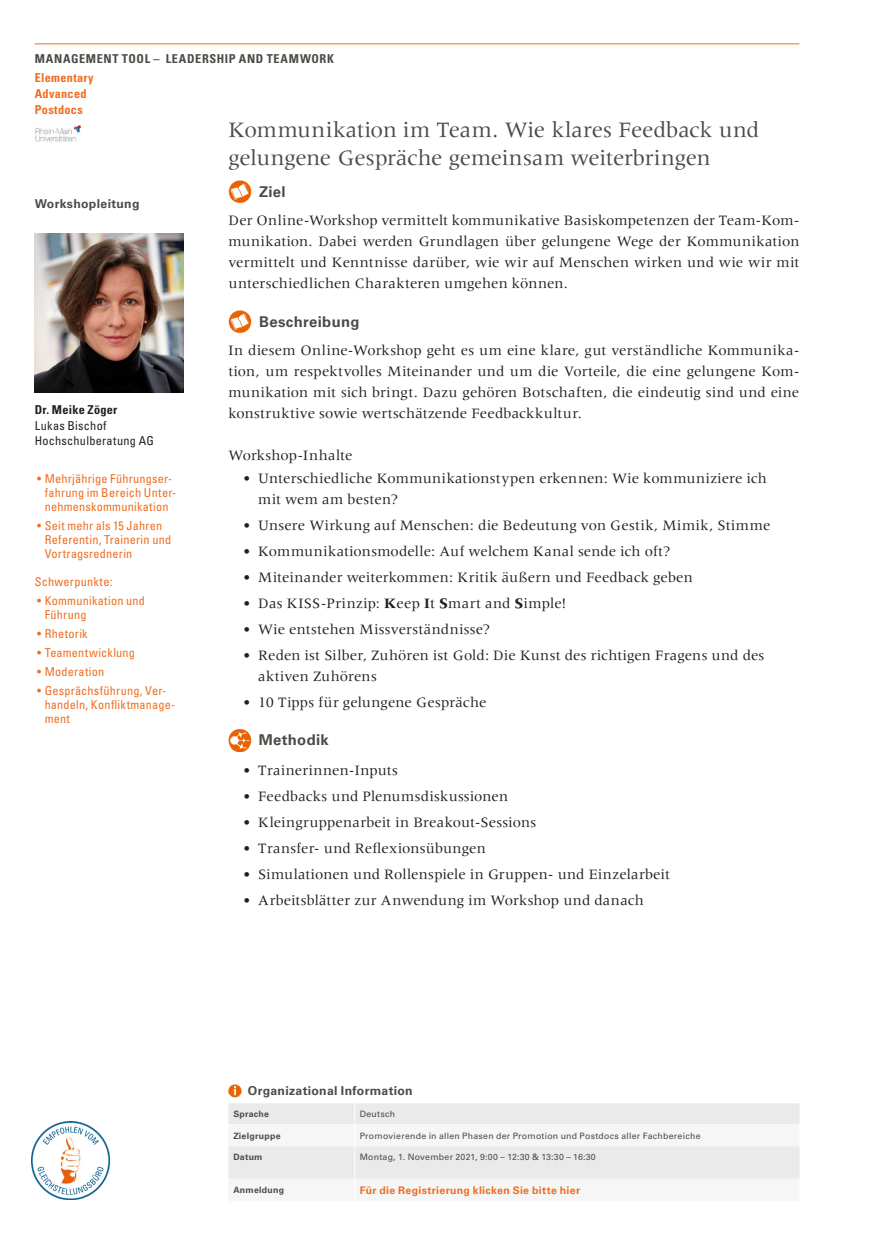
<style>
.page{position:relative;width:869px;height:1241px;background:#fff}
.page>*{position:absolute;margin:0;border:0;box-sizing:border-box;transform-origin:0 0}
.Kurse{font:22.75px/28px "Meridien LT Std";letter-spacing:-.005em;color:#4c4b46}
.mengentext{font:14.88px/21px "Meridien LT Std";letter-spacing:.01em;color:#231f20;text-align:justify}
.mengentext-2{font:700 14.88px "Univers LT Std";letter-spacing:.02em;color:#4c4b46}
.Objective_Descriptio{font:700 14.88px "Univers LT Std";letter-spacing:.02em;color:#4c4b46}
.Trainer_Biografie{font:condensed 12.25px/14px "Univers LT Std";letter-spacing:.02em;color:#ef6d20}
.Trainer_Name{font:condensed 12.25px/15.8px "Univers LT Std";letter-spacing:.02em;color:#231f20}
.Kopf_Tools{font:700 condensed 12.25px "Univers LT Std";letter-spacing:.055em;color:#4c4b46}
.Kopf_links_Einstufun{font:700 condensed 12.25px "Univers LT Std";letter-spacing:.025em;color:#ef6d20}
.Tabelle_Headline{font:700 12.25px "Univers LT Std";letter-spacing:.025em;color:#4c4b46}
.Headlines__Trainer{font:700 12.25px "Univers LT Std";letter-spacing:.025em;color:#4c4b46}
.Tabelle_Mengentext{font:700 10.5px "Univers LT Std";letter-spacing:.03em;color:#ef6d20}
.Tabelle_Mengentext-2{font:8.75px "Univers LT Std";letter-spacing:.025em;color:#4c4b46}
.Tabelle_Bold{font:700 8.75px "Univers LT Std";letter-spacing:.03em;color:#4c4b46}
.s1{font-family:"Meridien";font-weight:700}
.s2{font-weight:700}
</style>
<div class="page">
<hr style="left:35px;top:43px;width:764px;height:1px;background:#ef6d20">
<img style="left:35px;top:234px;width:149px;height:158px">
<img style="left:228px;top:180px;width:24px;height:23px">
<img style="left:228px;top:310px;width:24px;height:23px">
<img style="left:228px;top:729px;width:23px;height:22px">
<svg style="left:228px;top:1084px;width:13px;height:13px"></svg>
<svg style="left:228px;top:1103px;width:571px;height:76px"></svg>
<hr style="left:228px;top:1124px;width:126px;height:1px;background:#fff">
<img style="left:32px;top:1121px;width:77px;height:77px">
<img style="left:35px;top:125px;width:45px;height:17px">
<p class="Kopf_Tools" style="left:35px;top:52px;width:300px">MANAGEMENT TOOL – LEADERSHIP AND TEAMWORK</p>
<p class="Kopf_links_Einstufun" style="left:35px;top:70px;width:60px">Elementary</p>
<p class="Kopf_links_Einstufun" style="left:35px;top:86px;width:53px">Advanced</p>
<p class="Kopf_links_Einstufun" style="left:35px;top:102px;width:50px">Postdocs</p>
<p class="Kurse" style="left:228px;top:116px;width:532px">Kommunikation im Team. Wie klares Feedback und gelungene Gespräche gemeinsam weiterbringen</p>
<p class="Headlines__Trainer" style="left:35px;top:197px;width:106px">Workshopleitung</p>
<p class="mengentext-2" style="left:259px;top:183px;width:28px">Ziel</p>
<p class="mengentext" style="left:228px;top:209px;width:572px">Der Online-Workshop vermittelt kommunikative Basiskompetenzen der Team-Kom&shy;munikation. Dabei werden Grundlagen über gelungene Wege der Kommunikation vermittelt und Kenntnisse darüber, wie wir auf Menschen wirken und wie wir mit unterschiedlichen Charakteren umgehen können.</p>
<p class="Objective_Descriptio" style="left:259px;top:313px;width:102px">Beschreibung</p>
<p class="mengentext" style="left:228px;top:339px;width:572px">In diesem Online-Workshop geht es um eine klare, gut verständliche Kommunika&shy;tion, um respektvolles Miteinander und um die Vorteile, die eine gelungene Kom&shy;munikation mit sich bringt. Dazu gehören Botschaften, die eindeutig sind und eine konstruktive sowie wertschätzende Feedbackkultur.</p>
<p class="mengentext" style="left:228px;top:444px;width:126px">Workshop-Inhalte</p>
<p class="mengentext" style="left:258px;top:468px;width:510px;text-indent:-15px">• Unterschiedliche Kommunikationstypen erkennen: Wie kommuniziere ich mit wem am besten?</p>
<p class="mengentext" style="left:243px;top:515px;width:528px">• Unsere Wirkung auf Menschen: die Bedeutung von Gestik, Mimik, Stimme</p>
<p class="mengentext" style="left:243px;top:541px;width:428px">• Kommunikationsmodelle: Auf welchem Kanal sende ich oft?</p>
<p class="mengentext" style="left:243px;top:567px;width:451px">• Miteinander weiterkommen: Kritik äußern und Feedback geben</p>
<p class="mengentext" style="left:243px;top:593px;width:324px">• Das KISS-Prinzip: <span class="s1">K</span>eep <span class="s1">I</span>t <span class="s1">S</span>mart and <span class="s1">S</span>imple!</p>
<p class="mengentext" style="left:243px;top:619px;width:248px">• Wie entstehen Missverständnisse?</p>
<p class="mengentext" style="left:258px;top:645px;width:507px;text-indent:-15px">• Reden ist Silber, Zuhören ist Gold: Die Kunst des richtigen Fragens und des aktiven Zuhörens</p>
<p class="mengentext" style="left:243px;top:691px;width:244px">• 10 Tipps für gelungene Gespräche</p>
<p class="mengentext-2" style="left:258px;top:730px;width:71px">Methodik</p>
<p class="mengentext" style="left:243px;top:759px;width:156px">• Trainerinnen-Inputs</p>
<p class="mengentext" style="left:243px;top:785px;width:266px">• Feedbacks und Plenumsdiskussionen</p>
<p class="mengentext" style="left:243px;top:811px;width:294px">• Kleingruppenarbeit in Breakout-Sessions</p>
<p class="mengentext" style="left:243px;top:837px;width:244px">• Transfer- und Reflexionsübungen</p>
<p class="mengentext" style="left:243px;top:863px;width:428px">• Simulationen und Rollenspiele in Gruppen- und Einzelarbeit</p>
<p class="mengentext" style="left:243px;top:889px;width:402px">• Arbeitsblätter zur Anwendung im Workshop und danach</p>
<p class="Trainer_Name" style="left:35px;top:401px;width:121px"><span class="s2">Dr. Meike Zöger<br></span>Lukas Bischof<br>Hochschulberatung AG</p>
<p class="Trainer_Biografie" style="left:45px;top:471px;width:133px;text-indent:-7px">• Mehrjährige Führungser&shy;fahrung im Bereich Unter&shy;nehmenskommunikation</p>
<p class="Trainer_Biografie" style="left:45px;top:518px;width:128px;text-indent:-7px">• Seit mehr als 15 Jahren<br>Referentin, Trainerin und<br>Vortragsrednerin</p>
<p class="Trainer_Biografie" style="left:35px;top:574px;width:79px">Schwerpunkte:</p>
<p class="Trainer_Biografie" style="left:45px;top:593px;width:102px;text-indent:-7px">• Kommunikation und<br>Führung</p>
<p class="Trainer_Biografie" style="left:37px;top:626px;width:52px">• Rhetorik</p>
<p class="Trainer_Biografie" style="left:37px;top:645px;width:99px">• Teamentwicklung</p>
<p class="Trainer_Biografie" style="left:37px;top:664px;width:69px">• Moderation</p>
<p class="Trainer_Biografie" style="left:45px;top:683px;width:132px;text-indent:-7px">• Gesprächsführung, Ver&shy;handeln, Konfliktmanage&shy;ment</p>
<p class="Tabelle_Headline" style="left:248px;top:1083px;width:166px">Organizational Information</p>
<p class="Tabelle_Bold" style="left:233px;top:1108px;width:37px">Sprache</p>
<p class="Tabelle_Mengentext-2" style="left:359px;top:1108px;width:37px">Deutsch</p>
<p class="Tabelle_Bold" style="left:233px;top:1130px;width:49px">Zielgruppe</p>
<p class="Tabelle_Mengentext-2" style="left:359px;top:1130px;width:342px">Promovierende in allen Phasen der Promotion und Postdocs aller Fachbereiche</p>
<p class="Tabelle_Bold" style="left:233px;top:1151px;width:31px">Datum</p>
<p class="Tabelle_Mengentext-2" style="left:359px;top:1151px;width:237px">Montag, 1. November 2021, 9:00 – 12:30 &amp; 13:30 – 16:30</p>
<p class="Tabelle_Bold" style="left:233px;top:1184px;width:52px">Anmeldung</p>
<p class="Tabelle_Mengentext" style="left:359px;top:1183px;width:222px">Für die Registrierung klicken Sie bitte hier</p>
</div>
